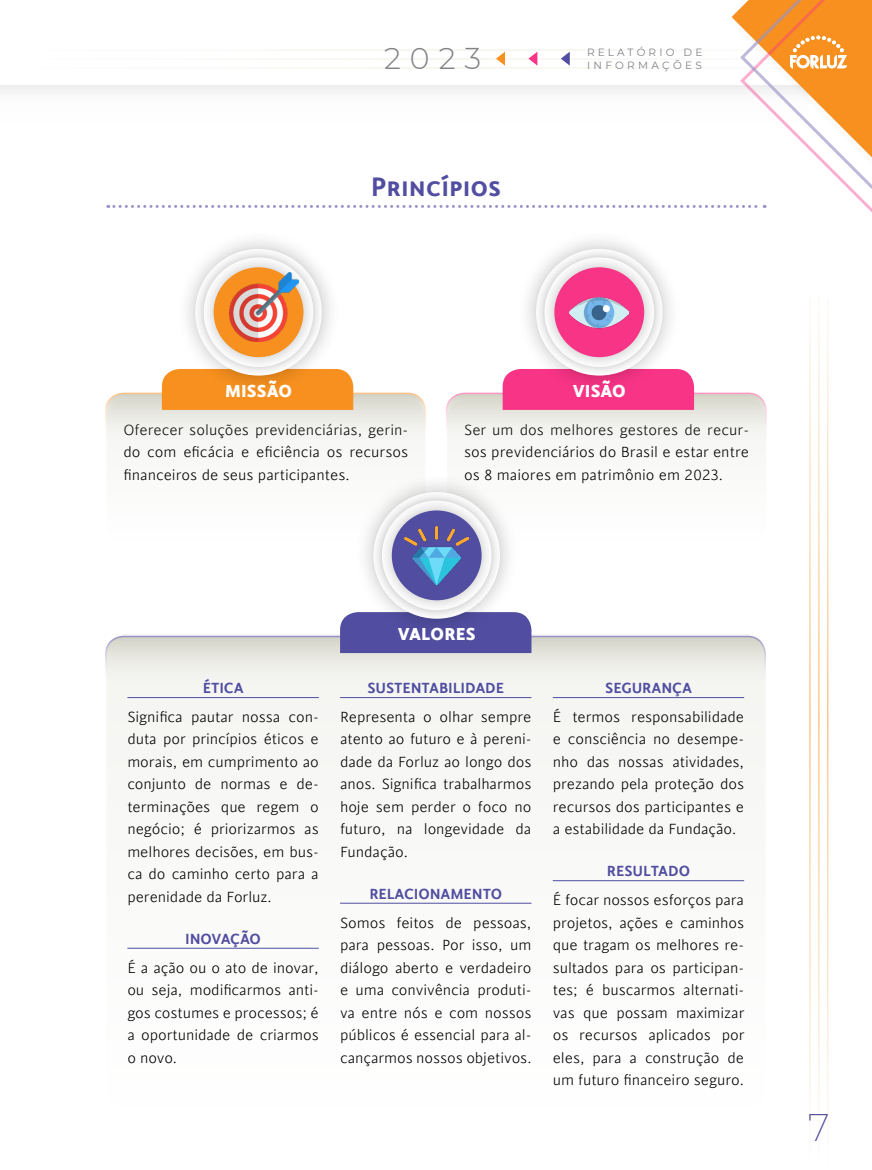
<style>
.page{position:relative;width:872px;height:1170px;background:#fff}
.page>*{position:absolute;margin:0;border:0;box-sizing:border-box;transform-origin:0 0}
.t1{font:200 37.5px "Montserrat";color:#514ea1}
.t2{font:600 30px "Cinta";color:#514ea1}
.t3{font:300 30px "Montserrat";color:#808285}
.t4{font:800 19.5px "Cinta";letter-spacing:.01em;color:#fff}
.t5{font:300 16.5px/22.5px "Cinta";letter-spacing:-.005em;color:#000;text-align:justify}
.t6{font:600 16.5px "Cinta";letter-spacing:-.005em;color:#514ea1}
.t7{font:600 16.5px "Cinta";letter-spacing:-.025em;color:#514ea1}
.t8{font:10.5px "Montserrat";letter-spacing:.3em;color:#808285}
</style>
<div class="page">
<hr style="left:827px;top:733px;width:1px;height:436px;background:#f7901e">
<hr style="left:818px;top:733px;width:1px;height:436px;background:#f7901e">
<hr style="left:809px;top:733px;width:1px;height:436px;background:#f7901e">
<hr style="left:827px;top:298px;width:1px;height:435px;background:#f7901e">
<hr style="left:818px;top:298px;width:1px;height:435px;background:#f7901e">
<hr style="left:809px;top:298px;width:1px;height:435px;background:#f7901e">
<hr style="left:0;top:49px;width:455px;height:2px;background:#e9e6d6">
<hr style="left:0;top:58px;width:455px;height:2px;background:#e9e6d6">
<hr style="left:0;top:67px;width:455px;height:2px;background:#e9e6d6">
<div style="left:0;top:85px;width:808px;height:36px;background:linear-gradient(to bottom,#f3f3f3,#fff)"></div>
<div style="left:106px;top:400px;width:319px;height:142px;background:#fbfbfa;border-radius:18px"></div>
<div style="left:106px;top:393px;width:319px;height:70px;background:linear-gradient(to bottom,#dbdad0,#fff);border-radius:18px"></div>
<div style="left:105px;top:392px;width:321px;height:72px;border:2px solid #fdc489;border-radius:18px"></div>
<svg style="left:162px;top:369px;width:191px;height:41px;background:#f79426"></svg>
<div style="left:176px;top:229px;width:165px;height:166px;background:#000;opacity:.25"></div>
<div style="left:192px;top:246px;width:133px;height:132px;background:#000;opacity:.25"></div>
<div style="left:200px;top:253px;width:117px;height:118px;background:#000;opacity:.25"></div>
<div style="left:214px;top:267px;width:89px;height:90px;background:#f7901e;border-radius:50%"></div>
<img style="left:229px;top:295px;width:69px;height:46px">
<div style="left:447px;top:400px;width:319px;height:142px;background:#fbfbfa;border-radius:18px"></div>
<div style="left:446px;top:393px;width:320px;height:70px;background:linear-gradient(to bottom,#dcd9d0,#fff);border-radius:18px"></div>
<div style="left:446px;top:392px;width:321px;height:72px;border:2px solid #fb9ac3;border-radius:18px"></div>
<svg style="left:502px;top:369px;width:192px;height:41px;background:#f83d8b"></svg>
<div style="left:516px;top:229px;width:166px;height:166px;background:#000;opacity:.25"></div>
<div style="left:533px;top:246px;width:132px;height:132px;background:#000;opacity:.25"></div>
<div style="left:540px;top:253px;width:118px;height:118px;background:#000;opacity:.25"></div>
<div style="left:554px;top:267px;width:90px;height:90px;background:#f83486;border-radius:50%"></div>
<img style="left:569px;top:297px;width:59px;height:32px">
<div style="left:106px;top:634px;width:659px;height:473px;background:#fafaf8;border-radius:18px"></div>
<svg style="left:108px;top:0;width:764px;height:295px"></svg>
<hr style="left:127px;top:947px;width:192px;height:1px;background:#514ea1">
<hr style="left:340px;top:902px;width:191px;height:1px;background:#514ea1">
<hr style="left:553px;top:880px;width:191px;height:1px;background:#514ea1">
<div style="left:106px;top:636px;width:659px;height:70px;background:linear-gradient(to bottom,#dbdad0,#fcfcfc);border-radius:18px"></div>
<div style="left:105px;top:635px;width:661px;height:72px;border:2px solid #9a94c8;border-radius:18px"></div>
<div style="left:340px;top:612px;width:191px;height:41px;background:#514ea1"></div>
<div style="left:354px;top:472px;width:165px;height:166px;background:#000;opacity:.25"></div>
<div style="left:370px;top:489px;width:133px;height:132px;background:#000;opacity:.25"></div>
<div style="left:378px;top:496px;width:118px;height:118px;background:#000;opacity:.25"></div>
<div style="left:392px;top:510px;width:89px;height:90px;background:#514ea1;border-radius:50%"></div>
<img style="left:405px;top:523px;width:63px;height:63px">
<h2 class="t3" style="left:384px;top:37px;width:99px">2023</h2>
<h2 class="t2" style="left:371px;top:169px;width:132px">Princípios</h2>
<p class="t8" style="left:587px;top:45px;width:117px">RELATÓRIO DE</p>
<p class="t8" style="left:587px;top:58px;width:116px">INFORMAÇÕES</p>
<p class="t4" style="left:225px;top:379px;width:69px">MISSÃO</p>
<p class="t5" style="left:123px;top:418px;width:286px">Oferecer soluções previdenciárias, gerin&shy;do com eficácia e eficiência os recursos financeiros de seus participantes.</p>
<p class="t4" style="left:573px;top:379px;width:55px">VISÃO</p>
<p class="t5" style="left:464px;top:418px;width:286px">Ser um dos melhores gestores de recur&shy;sos previdenciários do Brasil e estar entre os 8 maiores em patrimônio em 2023.</p>
<p class="t6" style="left:203px;top:678px;width:42px">ÉTICA</p>
<p class="t5" style="left:127px;top:706px;width:193px">Significa pautar nossa con&shy;duta por princípios éticos e morais, em cumprimento ao conjunto de normas e de&shy;terminações que regem o negócio; é priorizarmos as melhores decisões, em bus&shy;ca do caminho certo para a perenidade da Forluz.</p>
<p class="t7" style="left:185px;top:928px;width:77px">INOVAÇÃO</p>
<p class="t5" style="left:127px;top:956px;width:193px">É a ação ou o ato de inovar, ou seja, modificarmos anti&shy;gos costumes e processos; é a oportunidade de criarmos o novo.</p>
<p class="t4" style="left:398px;top:622px;width:79px">VALORES</p>
<p class="t6" style="left:367px;top:678px;width:138px">SUSTENTABILIDADE</p>
<p class="t5" style="left:340px;top:706px;width:193px">Representa o olhar sempre atento ao futuro e à pereni&shy;dade da Forluz ao longo dos anos. Significa trabalharmos hoje sem perder o foco no futuro, na longevidade da Fundação.</p>
<p class="t6" style="left:369px;top:883px;width:134px">RELACIONAMENTO</p>
<p class="t5" style="left:340px;top:911px;width:193px">Somos feitos de pessoas, para pessoas. Por isso, um diálogo aberto e verdadeiro e uma convivência produti&shy;va entre nós e com nossos públicos é essencial para al&shy;cançarmos nossos objetivos.</p>
<p class="t6" style="left:605px;top:678px;width:88px">SEGURANÇA</p>
<p class="t5" style="left:553px;top:706px;width:193px">É termos responsabilidade e consciência no desempe&shy;nho das nossas atividades, prezando pela proteção dos recursos dos participantes e a estabilidade da Fundação.</p>
<p class="t6" style="left:607px;top:861px;width:85px">RESULTADO</p>
<p class="t5" style="left:553px;top:889px;width:193px">É focar nossos esforços para projetos, ações e caminhos que tragam os melhores re&shy;sultados para os participan&shy;tes; é buscarmos alternati&shy;vas que possam maximizar os recursos aplicados por eles, para a construção de um futuro financeiro seguro.</p>
<h1 class="t1" style="left:808px;top:1102px;width:23px">7</h1>
</div>
